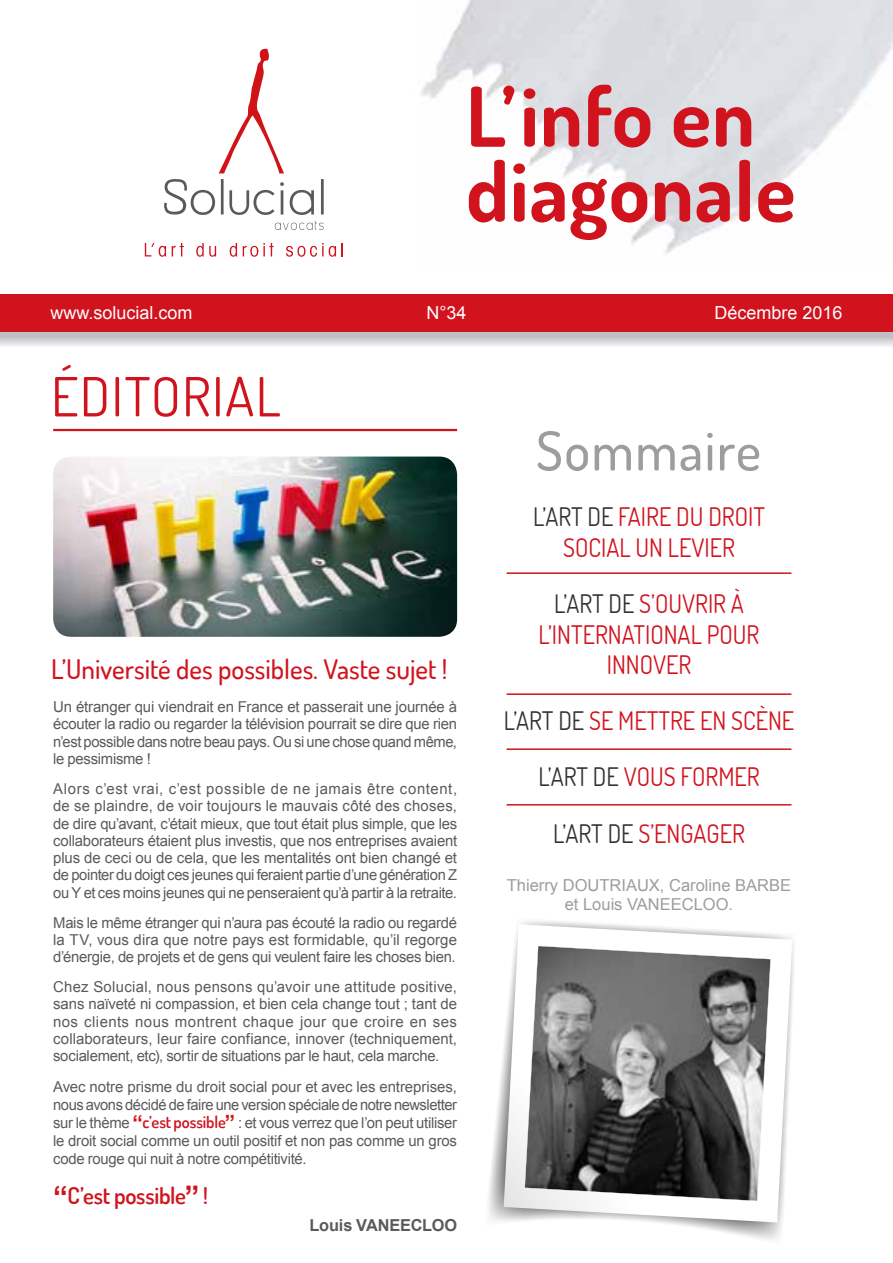
<style>
.page{position:relative;width:893px;height:1263px;background:#fff}
.page>*{position:absolute;margin:0;border:0;box-sizing:border-box;transform-origin:0 0}
.t1{font:700 82.5px/75px "Dosis";letter-spacing:.01em;color:#d1131e}
.t2{font:54px "Dosis";letter-spacing:.025em;color:#d1131e}
.t3{font:500 54px "Dosis";letter-spacing:.025em;color:#9d9d9c}
.t4{font:500 27px "Dosis";color:#d1131e}
.t5{font:25.5px/30.6px "Dosis";color:#d1131e;text-align:center;scale:.95 1}
.t6{font:600 23.1px "Dosis";letter-spacing:-.01em;color:#d1131e}
.t7{font:18px "Arial";color:#fff}
.t8{font:16.5px/19.5px "Arial";color:#9d9d9c;text-align:center}
.t9{font:700 16.5px "Arial";letter-spacing:-.01em;color:#5a5a5a}
.t10{font:15px/17.2px "Arial";letter-spacing:-.02em;color:#5a5a5a;text-align:justify}
.s1{font-weight:700;font-size:21px;color:#d1131e}
.s2{font-family:"Dosis";font-weight:600;font-size:16.65px;color:#d1131e}
.s3{font-family:"Arial";font-weight:700;font-size:29.7px}
.s4{color:#323232}
</style>
<div class="page">
<svg style="left:0;top:331px;width:893px;height:15px"></svg>
<div style="left:0;top:294px;width:893px;height:37px;background:#d1131e"></div>
<img style="left:421px;top:0;width:472px;height:254px">
<svg style="left:164px;top:179px;width:51px;height:36px"></svg>
<svg style="left:221px;top:179px;width:63px;height:36px"></svg>
<svg style="left:290px;top:190px;width:24px;height:25px"></svg>
<svg style="left:321px;top:179px;width:3px;height:35px"></svg>
<svg style="left:275px;top:221px;width:49px;height:9px"></svg>
<svg style="left:145px;top:243px;width:21px;height:14px"></svg>
<svg style="left:172px;top:243px;width:12px;height:13px"></svg>
<svg style="left:196px;top:243px;width:20px;height:14px"></svg>
<svg style="left:230px;top:243px;width:7px;height:14px"></svg>
<svg style="left:243px;top:243px;width:31px;height:14px"></svg>
<svg style="left:286px;top:243px;width:50px;height:14px"></svg>
<svg style="left:342px;top:243px;width:1px;height:13px"></svg>
<svg style="left:219px;top:49px;width:65px;height:124px"></svg>
<img style="left:488px;top:921px;width:306px;height:319px">
<svg style="left:504px;top:924px;width:288px;height:298px"></svg>
<svg style="left:524px;top:946px;width:247px;height:255px"></svg>
<hr style="left:53px;top:429px;width:404px;height:2px;background:#d1131e">
<hr style="left:507px;top:572px;width:284px;height:2px;background:#d1131e">
<hr style="left:507px;top:693px;width:284px;height:2px;background:#d1131e">
<hr style="left:507px;top:748px;width:284px;height:2px;background:#d1131e">
<hr style="left:507px;top:804px;width:284px;height:1px;background:#d1131e">
<img style="left:53px;top:457px;width:404px;height:180px">
<h1 class="t1" style="left:466px;top:77px;width:331px">L’info en diagonale</h1>
<p class="t7" style="left:50px;top:300px;width:144px">www.solucial.com</p>
<p class="t7" style="left:426px;top:300px;width:42px">N°34</p>
<p class="t7" style="left:714px;top:300px;width:130px">Décembre 2016</p>
<h2 class="t2" style="left:51px;top:361px;width:231px">ÉDITORIAL</h2>
<h3 class="t4" style="left:51px;top:651px;width:398px">L’Université des possibles. Vaste sujet !</h3>
<p class="t10" style="left:53px;top:698px;width:405px">Un étranger qui viendrait en France et passerait une journée à écouter la radio ou regarder la télévision pourrait se dire que rien n’est possible dans notre beau pays. Ou si une chose quand même, le pessimisme !</p>
<p class="t10" style="left:53px;top:780px;width:406px">Alors c’est vrai, c’est possible de ne jamais être content, de se plaindre, de voir toujours le mauvais côté des choses, de dire qu’avant, c’était mieux, que tout était plus simple, que les collaborateurs étaient plus investis, que nos entreprises avaient plus de ceci ou de cela, que les mentalités ont bien changé et de pointer du doigt ces jeunes qui feraient partie d’une génération Z ou Y et ces moins jeunes qui ne penseraient qu’à partir à la retraite.</p>
<p class="t10" style="left:53px;top:914px;width:405px">Mais le même étranger qui n’aura pas écouté la radio ou regardé la TV, vous dira que notre pays est formidable, qu’il regorge d’énergie, de projets et de gens qui veulent faire les choses bien.</p>
<p class="t10" style="left:53px;top:978px;width:405px">Chez Solucial, nous pensons qu’avoir une attitude positive, sans naïveté ni compassion, et bien cela change tout ; tant de nos clients nous montrent chaque jour que croire en ses collaborateurs, leur faire confiance, innover (techniquement, socialement, etc), sortir de situations par le haut, cela marche.</p>
<p class="t10" style="left:53px;top:1078px;width:406px;line-height:18px">Avec notre prisme du droit social pour et avec les entreprises, nous avons décidé de faire une version spéciale de notre newsletter sur le thème <span class="s1">“</span><span class="s2">c’est possible</span><span class="s1">”</span> : et vous verrez que l’on peut utiliser le droit social comme un outil positif et non pas comme un gros code rouge qui nuit à notre compétitivité.</p>
<h3 class="t6" style="left:53px;top:1180px;width:156px"><span class="s3">“</span>C’est possible<span class="s3">”</span> !</h3>
<p class="t9" style="left:309px;top:1214px;width:149px">Louis VANEECLOO</p>
<h2 class="t3" style="left:536px;top:416px;width:227px">Sommaire</h2>
<h3 class="t5" style="left:533px;top:501px;width:246px"><span class="s4">L’ART DE</span> FAIRE DU DROIT<br>SOCIAL UN LEVIER</h3>
<h3 class="t5" style="left:539px;top:588px;width:234px"><span class="s4">L’ART DE</span> S’OUVRIR À<br>L’INTERNATIONAL POUR<br>INNOVER</h3>
<h3 class="t5" style="left:504px;top:692px;width:307px;line-height:56.1px"><span class="s4">L’ART DE</span> SE METTRE EN SCÈNE<br><span class="s4">L’ART DE</span> VOUS FORMER<br><span class="s4">L’ART DE</span> S’ENGAGER</h3>
<p class="t8" style="left:507px;top:875px;width:286px">Thierry DOUTRIAUX, Caroline BARBE et Louis VANEECLOO.</p>
</div>
